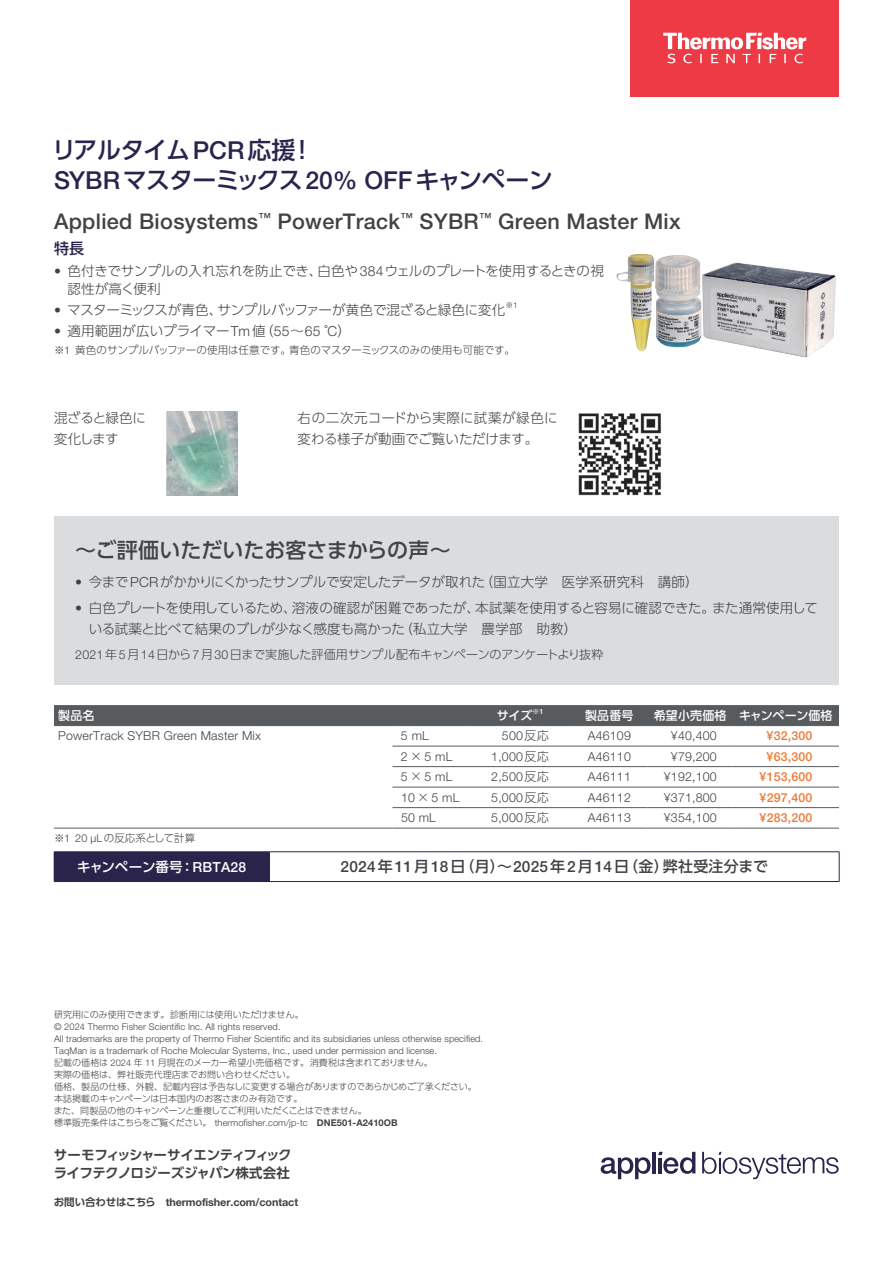
<style>
.page{position:relative;width:893px;height:1263px;background:#fff}
.page>*{position:absolute;margin:0;border:0;box-sizing:border-box;transform-origin:0 0}
.t1{font:500 24px/30px "UD Shin Go Pro";letter-spacing:-.04em;color:#2a244d}
.t2{font:500 21.6px "Helvetica Neue LTW1 G";letter-spacing:.015em;color:#414244}
.t3{font:500 21px "UD Shin Go Pro";letter-spacing:.005em;color:#414244}
.t4{font:500 15px "UD Shin Go Pro";letter-spacing:.015em;color:#414244}
.t5{font:500 15px "UD Shin Go Pro";color:#2a244d}
.t6{font:300 13.5px/21px "UD Shin Go Pro";letter-spacing:-.005em;color:#414244}
.t7{font:700 13.5px/18px "UD Shin Go Pro De";letter-spacing:-.04em;color:#414244}
.t8{font:300 13.5px "UD Shin Go Pro";letter-spacing:.015em;color:#414244}
.t9{font:500 13.5px "UD Shin Go Pro";letter-spacing:-.015em;color:#fff}
.t10{font:300 13.5px/21px "UD Shin Go Pro";letter-spacing:-.03em;color:#414244}
.t11{font:300 12.3px "Helvetica Neue LTW1 G";letter-spacing:.015em;color:#414244}
.t12{font:500 12.3px "Helvetica Neue LTW1 G";letter-spacing:.015em;color:#ef7935}
.t13{font:300 12px "UD Shin Go Pro";letter-spacing:-.015em;color:#414244}
.t14{font:500 12px "UD Shin Go Pro";letter-spacing:.015em;color:#fff}
.t15{font:700 10.8px "Helvetica Neue LTW1 G";letter-spacing:-.01em;color:#414244}
.t16{font:300 10.5px "UD Shin Go Pro";letter-spacing:-.005em;color:#414244}
.t17{font:300 9.3px/12px "Helvetica Neue LTW1 G";letter-spacing:.01em;color:#414244}
.t18{font:300 9px/12px "UD Shin Go Pro";letter-spacing:-.01em;color:#414244}
.t19{font:300 7.8px "UD Shin Go Pro";color:#414244}
.t20{font:500 7.05px "UD Shin Go Pro";color:#fff}
.s1{font-family:"Helvetica Neue LTW1 G";font-size:24.75px}
.s2{font-family:"Helvetica Neue LTW1 G";font-size:13.95px}
.s3{font-family:"Helvetica Neue LTW1 G";font-size:8.1px}
.s4{font-family:"Helvetica Neue LTW1 G";font-size:10.8px}
.s5{font-family:"Helvetica Neue LTW1 G";font-size:12.3px}
.s6{font-family:"Helvetica Neue LTW1 G";font-size:7.2px}
.s7{font-family:"UD Shin Go Pro";font-size:12px}
.s8{font-family:"Helvetica Neue LTW1 G";font-size:15.45px}
.s9{font-family:"Helvetica Neue LTW1 G";font-size:9.3px}
.s10{font-family:"UD Shin Go Pro";font-size:9px}
.s11{font-weight:700}
.s12{font-family:"UD Shin Go Pro De";font-size:10.5px}
</style>
<div class="page">
<img style="left:616px;top:254px;width:220px;height:103px">
<img style="left:167px;top:411px;width:70px;height:84px">
<img style="left:578px;top:413px;width:83px;height:83px">
<div style="left:54px;top:516px;width:785px;height:168px;background:#dadcdd"></div>
<div style="left:54px;top:705px;width:785px;height:20px;background:#585b5e"></div>
<hr style="left:54px;top:725px;width:338px;height:1px;background:#585b5e">
<hr style="left:392px;top:725px;width:77px;height:1px;background:#585b5e">
<hr style="left:469px;top:725px;width:102px;height:1px;background:#585b5e">
<hr style="left:571px;top:725px;width:77px;height:1px;background:#585b5e">
<hr style="left:648px;top:725px;width:85px;height:1px;background:#585b5e">
<hr style="left:733px;top:725px;width:106px;height:1px;background:#585b5e">
<hr style="left:392px;top:746px;width:77px;height:1px;background:#585b5e">
<hr style="left:469px;top:746px;width:102px;height:1px;background:#585b5e">
<hr style="left:571px;top:746px;width:77px;height:1px;background:#585b5e">
<hr style="left:648px;top:746px;width:85px;height:1px;background:#585b5e">
<hr style="left:733px;top:746px;width:106px;height:1px;background:#585b5e">
<hr style="left:392px;top:766px;width:77px;height:1px;background:#585b5e">
<hr style="left:469px;top:766px;width:102px;height:1px;background:#585b5e">
<hr style="left:571px;top:766px;width:77px;height:1px;background:#585b5e">
<hr style="left:648px;top:766px;width:85px;height:1px;background:#585b5e">
<hr style="left:733px;top:766px;width:106px;height:1px;background:#585b5e">
<hr style="left:392px;top:787px;width:77px;height:1px;background:#585b5e">
<hr style="left:469px;top:787px;width:102px;height:1px;background:#585b5e">
<hr style="left:571px;top:787px;width:77px;height:1px;background:#585b5e">
<hr style="left:648px;top:787px;width:85px;height:1px;background:#585b5e">
<hr style="left:733px;top:787px;width:106px;height:1px;background:#585b5e">
<hr style="left:392px;top:807px;width:77px;height:1px;background:#585b5e">
<hr style="left:469px;top:807px;width:102px;height:1px;background:#585b5e">
<hr style="left:571px;top:807px;width:77px;height:1px;background:#585b5e">
<hr style="left:648px;top:807px;width:85px;height:1px;background:#585b5e">
<hr style="left:733px;top:807px;width:106px;height:1px;background:#585b5e">
<hr style="left:54px;top:828px;width:338px;height:1px;background:#585b5e">
<hr style="left:392px;top:828px;width:77px;height:1px;background:#585b5e">
<hr style="left:469px;top:828px;width:102px;height:1px;background:#585b5e">
<hr style="left:571px;top:828px;width:77px;height:1px;background:#585b5e">
<hr style="left:648px;top:828px;width:85px;height:1px;background:#585b5e">
<hr style="left:733px;top:828px;width:106px;height:1px;background:#585b5e">
<div style="left:54px;top:852px;width:215px;height:29px;background:#2a244d"></div>
<hr style="left:54px;top:851px;width:215px;height:1px;background:#2a244d">
<hr style="left:269px;top:851px;width:570px;height:1px;background:#2a244d">
<svg style="left:839px;top:852px;width:1px;height:29px"></svg>
<hr style="left:54px;top:881px;width:215px;height:1px;background:#2a244d">
<hr style="left:269px;top:881px;width:570px;height:1px;background:#2a244d">
<svg style="left:269px;top:852px;width:1px;height:29px"></svg>
<div style="left:630px;top:0;width:209px;height:96px;background:#ee3a44"></div>
<svg style="left:663px;top:33px;width:143px;height:30px"></svg>
<svg style="left:702px;top:1152px;width:137px;height:27px"></svg>
<svg style="left:601px;top:1157px;width:50px;height:22px"></svg>
<hr style="left:652px;top:1152px;width:4px;height:21px;background:#2a244d">
<svg style="left:658px;top:1152px;width:37px;height:22px"></svg>
<h1 class="t1" style="left:52px;top:134px;width:502px">リアルタイム<span class="s1">PCR</span>応援！<br><span class="s1">SYBR</span>マスターミックス<span class="s1">20% OFF</span>キャンペーン</h1>
<h2 class="t2" style="left:54px;top:208px;width:628px">Applied Biosystems<sup>™</sup> PowerTrack<sup>™</sup> SYBR<sup>™</sup> Green Master Mix</h2>
<h3 class="t5" style="left:54px;top:237px;width:32px">特長</h3>
<h3 class="t6" style="left:68px;top:261px;width:538px;line-height:18px;text-indent:-14px"><span class="s2">•</span> 色付きでサンプルの入れ忘れを防止でき、白色や<span class="s2">384</span>ウェルのプレートを使用するときの視認性が高く便利</h3>
<h3 class="t6" style="left:54px;top:299px;width:453px"><span class="s2">•</span> マスターミックスが青色、サンプルバッファーが黄色で混ざると緑色に変化</h3>
<p class="t19" style="left:505px;top:299px;width:14px">※<span class="s3">1</span></p>
<h3 class="t8" style="left:54px;top:320px;width:298px"><span class="s2">•</span> 適用範囲が広いプライマー<span class="s2">Tm</span>値（<span class="s2">55</span>～<span class="s2">65 ˚C</span>）</h3>
<p class="t16" style="left:54px;top:342px;width:462px">※<span class="s4">1</span> 黄色のサンプルバッファーの使用は任意です。青色のマスターミックスのみの使用も可能です。</p>
<h3 class="t10" style="left:54px;top:407px;width:93px">混ざると緑色に変化します</h3>
<h3 class="t6" style="left:298px;top:407px;width:261px">右の二次元コードから実際に試薬が緑色に変わる様子が動画でご覧いただけます。</h3>
<h3 class="t3" style="left:75px;top:533px;width:377px">～ご評価いただいたお客さまからの声～</h3>
<h3 class="t6" style="left:75px;top:571px;width:625px"><span class="s2">•</span> 今まで<span class="s2">PCR</span>がかかりにくかったサンプルで安定したデータが取れた（国立大学　医学系研究科　講師）</h3>
<h3 class="t6" style="left:89px;top:597px;width:731px;text-indent:-14px"><span class="s2">•</span> 白色プレートを使用しているため、溶液の確認が困難であったが、本試薬を使用すると容易に確認できた。また通常使用している試薬と比べて結果のブレが少なく感度も高かった（私立大学　農学部　助教）</h3>
<p class="t13" style="left:75px;top:645px;width:530px"><span class="s5">2021</span>年<span class="s5">5</span>月<span class="s5">14</span>日から<span class="s5">7</span>月<span class="s5">30</span>日まで実施した評価用サンプル配布キャンペーンのアンケートより抜粋</p>
<p class="t14" style="left:58px;top:706px;width:38px">製品名</p>
<p class="t14" style="left:497px;top:706px;width:37px">サイズ</p>
<p class="t20" style="left:532px;top:706px;width:12px">※<span class="s6">1</span></p>
<p class="t14" style="left:585px;top:706px;width:50px">製品番号</p>
<p class="t14" style="left:654px;top:706px;width:180px">希望小売価格 キャンペーン価格</p>
<h3 class="t11" style="left:58px;top:728px;width:204px">PowerTrack SYBR Green Master Mix</h3>
<h3 class="t11" style="left:401px;top:728px;width:29px">5 mL</h3>
<h3 class="t11" style="left:502px;top:728px;width:48px">500<span class="s7">反応</span></h3>
<h3 class="t11" style="left:588px;top:728px;width:45px">A46109</h3>
<h3 class="t11" style="left:671px;top:728px;width:47px">¥40,400</h3>
<h3 class="t12" style="left:767px;top:729px;width:47px">¥32,300</h3>
<h3 class="t11" style="left:401px;top:749px;width:53px">2 <span class="s7">×</span> 5 mL</h3>
<h3 class="t11" style="left:491px;top:749px;width:59px">1,000<span class="s7">反応</span></h3>
<h3 class="t11" style="left:588px;top:749px;width:45px">A46110</h3>
<h3 class="t11" style="left:671px;top:749px;width:47px">¥79,200</h3>
<h3 class="t12" style="left:767px;top:749px;width:47px">¥63,300</h3>
<h3 class="t11" style="left:401px;top:769px;width:53px">5 <span class="s7">×</span> 5 mL</h3>
<h3 class="t11" style="left:491px;top:769px;width:59px">2,500<span class="s7">反応</span></h3>
<h3 class="t11" style="left:588px;top:769px;width:45px">A46111</h3>
<h3 class="t11" style="left:664px;top:769px;width:54px">¥192,100</h3>
<h3 class="t12" style="left:760px;top:770px;width:54px">¥153,600</h3>
<h3 class="t11" style="left:401px;top:790px;width:60px">10 <span class="s7">×</span> 5 mL</h3>
<h3 class="t11" style="left:491px;top:790px;width:59px">5,000<span class="s7">反応</span></h3>
<h3 class="t11" style="left:588px;top:790px;width:45px">A46112</h3>
<h3 class="t11" style="left:664px;top:790px;width:54px">¥371,800</h3>
<h3 class="t12" style="left:760px;top:790px;width:54px">¥297,400</h3>
<h3 class="t11" style="left:401px;top:810px;width:36px">50 mL</h3>
<h3 class="t11" style="left:491px;top:810px;width:59px">5,000<span class="s7">反応</span></h3>
<h3 class="t11" style="left:588px;top:810px;width:45px">A46113</h3>
<h3 class="t11" style="left:664px;top:810px;width:54px">¥354,100</h3>
<h3 class="t12" style="left:760px;top:811px;width:54px">¥283,200</h3>
<p class="t16" style="left:54px;top:829px;width:143px">※<span class="s4">1 20 μL</span>の反応系として計算</p>
<h3 class="t9" style="left:77px;top:856px;width:170px">キャンペーン番号：<span class="s2">RBTA28</span></h3>
<h3 class="t4" style="left:341px;top:854px;width:429px"><span class="s8">2024</span>年<span class="s8">11</span>月<span class="s8">18</span>日（月）～<span class="s8">2025</span>年<span class="s8">2</span>月<span class="s8">14</span>日（金）弊社受注分まで</h3>
<p class="t18" style="left:54px;top:1008px;width:251px">研究用にのみ使用できます。診断用には使用いただけません。</p>
<p class="t17" style="left:54px;top:1020px;width:431px">© 2024 Thermo Fisher Scientific Inc. All rights reserved.<br>All trademarks are the property of Thermo Fisher Scientific and its subsidiaries unless otherwise specified.<br>TaqMan is a trademark of Roche Molecular Systems, Inc., used under permission and license.</p>
<p class="t18" style="left:54px;top:1056px;width:425px">記載の価格は <span class="s9">2024</span> 年 <span class="s9">11</span> 月現在のメーカー希望小売価格です。消費税は含まれておりません。<br>実際の価格は、弊社販売代理店までお問い合わせください。<br>価格、製品の仕様、外観、記載内容は予告なしに変更する場合がありますのであらかじめご了承ください。本誌掲載のキャンペーンは日本国内のお客さまのみ有効です。<br>また、同製品の他のキャンペーンと重複してご利用いただくことはできません。</p>
<p class="t17" style="left:54px;top:1116px;width:345px"><span class="s10">標準販売条件はこちらをご覧ください。</span> thermofisher.com/jp-tc <span class="s11">DNE501-A2410OB</span></p>
<h3 class="t7" style="left:54px;top:1145px;width:239px">サーモフィッシャーサイエンティフィックライフテクノロジーズジャパン株式会社</h3>
<p class="t15" style="left:54px;top:1196px;width:246px"><span class="s12">お問い合わせはこちら　</span>thermofisher.com/contact</p>
</div>
